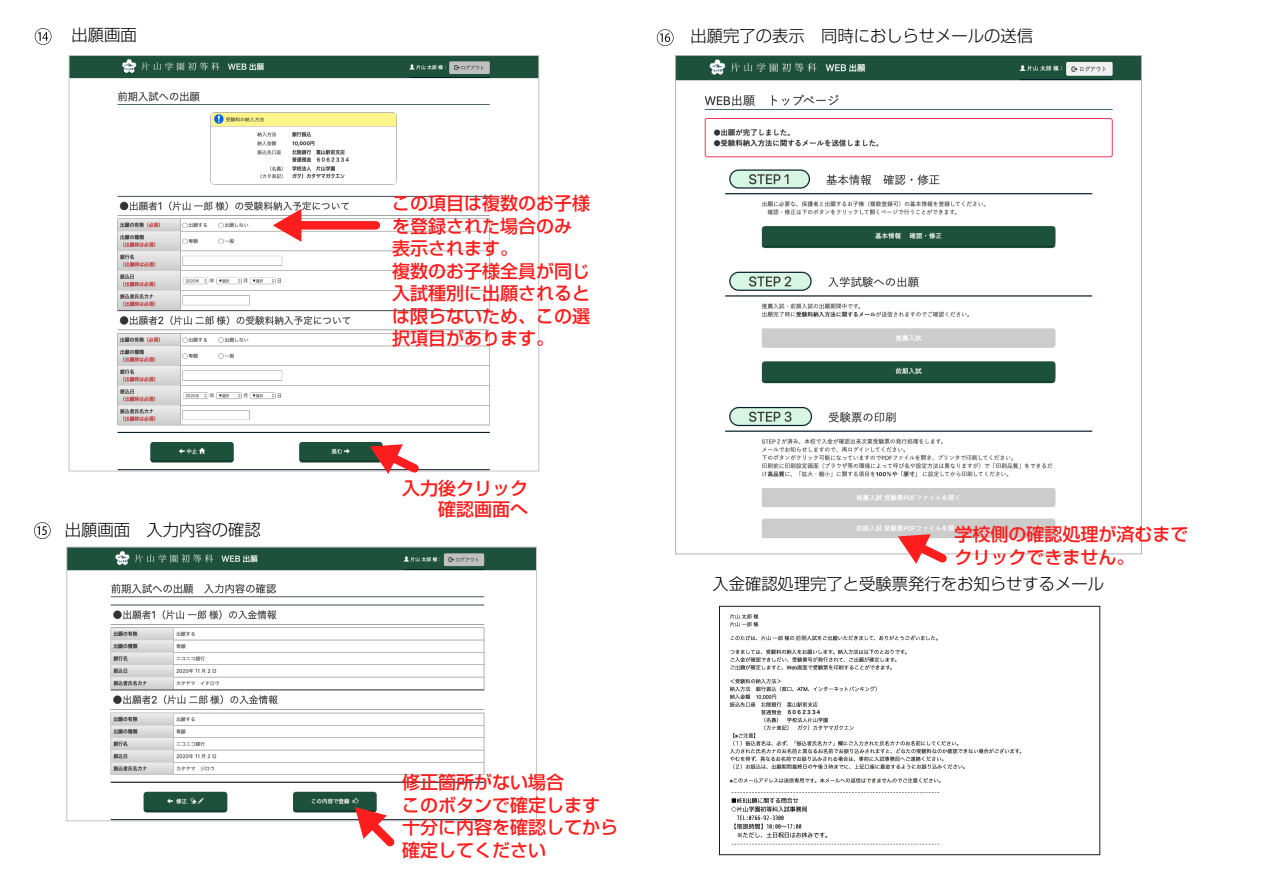
<style>
.page{position:relative;width:1263px;height:893px;background:#fff}
.page>*{position:absolute;margin:0;border:0;box-sizing:border-box;transform-origin:0 0}
.t1{font:500 18px/22.5px "Shin Go Pro";color:#ff1d1d}
.t2{font:300 16.35px "Shin Go Pro";color:#000}
.t3{font:500 5.4px "Koz Go Pr 6 N";color:#444139}
.t4{font:5.1px "Hiragino Sans W6";color:#000;scale:.94 1}
</style>
<div class="page">
<svg style="left:35px;top:28px;width:16px;height:17px"></svg>
<svg style="left:34px;top:522px;width:17px;height:17px"></svg>
<svg style="left:657px;top:29px;width:16px;height:17px"></svg>
<img style="left:729px;top:614px;width:293px;height:169px">
<div style="left:719px;top:606px;width:381px;height:249px;border:1px solid #231815"></div>
<div style="left:786px;top:709px;width:21px;height:7px;background:#fff"></div>
<img style="left:731px;top:792px;width:209px;height:53px">
<div style="left:795px;top:635px;width:12px;height:7px;background:#fff"></div>
<img style="left:71px;top:57px;width:466px;height:406px">
<img style="left:677px;top:57px;width:463px;height:481px">
<img style="left:67px;top:549px;width:469px;height:273px">
<div style="left:66px;top:547px;width:471px;height:274px;border:1px solid #c4c4c4"></div>
<svg style="left:898px;top:534px;width:56px;height:30px"></svg>
<svg style="left:370px;top:444px;width:56px;height:30px"></svg>
<div style="left:297px;top:221px;width:79px;height:9px;background:#ff1d1d"></div>
<svg style="left:273px;top:209px;width:28px;height:33px"></svg>
<svg style="left:355px;top:807px;width:47px;height:40px"></svg>
<p class="t2" style="left:71px;top:22px;width:67px">出願画面</p>
<p class="t2" style="left:65px;top:517px;width:197px">出願画面　入力内容の確認</p>
<p class="t1" style="left:392px;top:190px;width:199px">この項目は複数のお子様を登録された場合のみ表示されます。<br>複数のお子様全員が同じ入試種別に出願されるとは限らないため、この選択項目があります。</p>
<p class="t1" style="left:402px;top:476px;width:127px;line-height:21px">入力後クリック　　確認画面へ</p>
<p class="t1" style="left:402px;top:769px;width:217px">修正箇所がない場合<br>このボタンで確定します十分に内容を確認してから確定してください</p>
<p class="t2" style="left:690px;top:22px;width:344px">出願完了の表示　同時におしらせメールの送信</p>
<p class="t1" style="left:954px;top:521px;width:235px">学校側の確認処理が済むまでクリックできません。</p>
<p class="t2" style="left:712px;top:570px;width:393px">入金確認処理完了と受験票発行をお知らせするメール</p>
<p class="t3" style="left:796px;top:635px;width:12px">前期</p>
<p class="t4" style="left:787px;top:708px;width:38px">６０６２３３４</p>
</div>
